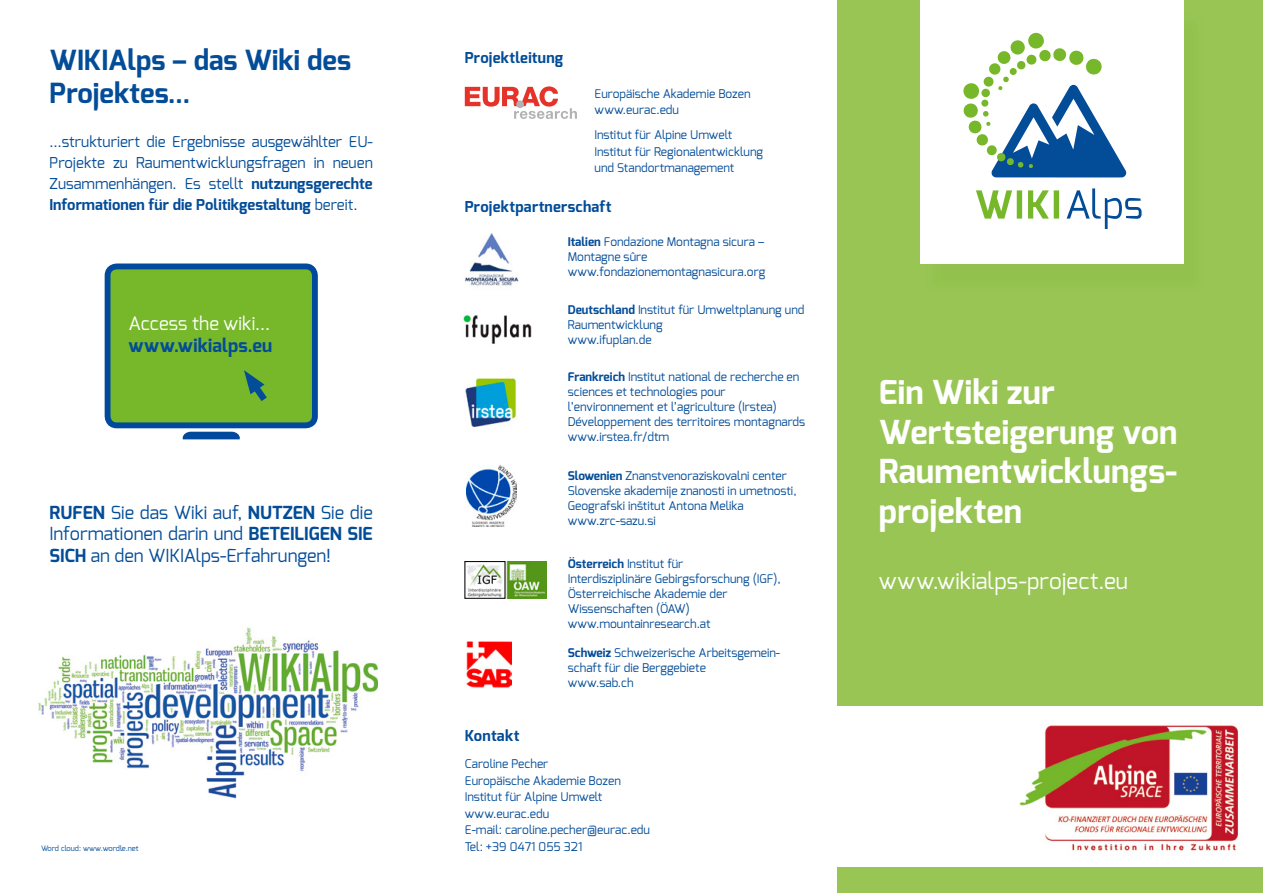
<style>
.page{position:relative;width:1263px;height:893px;background:#fff}
.page>*{position:absolute;margin:0;border:0;box-sizing:border-box;transform-origin:0 0}
.t1{font:700 33px/39.6px "Exo";letter-spacing:.005em;color:#fff}
.t2{font:700 27.75px/33px "Exo";color:#034c98}
.t3{font:22.5px "Exo";letter-spacing:.005em;color:#fff}
.t4{font:700 18.45px "Exo";letter-spacing:.01em;color:#034c98}
.t5{font:18.45px "Exo";letter-spacing:.005em;color:#fff}
.t6{font:18px/21.8px "Exo";color:#034c98;text-align:justify}
.t7{font:15px/21px "Exo";color:#034c98;text-align:justify}
.t8{font:700 15px "Exo";letter-spacing:.015em;color:#034c98}
.t9{font:12px/15px "Exo";color:#034c98}
.t10{font:7.5px "Exo";color:#034c98}
.s1{font-weight:700}
</style>
<div class="page">
<div style="left:838px;top:0;width:425px;height:893px;background:#99c555"></div>
<div style="left:925px;top:13px;width:280px;height:281px;background:#93c24e"></div>
<div style="left:921px;top:0;width:263px;height:264px;background:#fff"></div>
<svg style="left:1066px;top:188px;width:75px;height:41px"></svg>
<svg style="left:976px;top:190px;width:83px;height:29px"></svg>
<svg style="left:963px;top:32px;width:163px;height:145px"></svg>
<div style="left:838px;top:706px;width:425px;height:160px;background:#fff"></div>
<svg style="left:183px;top:432px;width:57px;height:7px"></svg>
<div style="left:108px;top:266px;width:207px;height:159px;background:#76b82a;border-radius:9px"></div>
<div style="left:105px;top:263px;width:213px;height:165px;border:6px solid #00499d;border-radius:9px"></div>
<svg style="left:244px;top:370px;width:23px;height:31px"></svg>
<svg style="left:465px;top:86px;width:112px;height:33px"></svg>
<div style="left:516px;top:100px;width:8px;height:8px;background:#b3b2b2;border-radius:50%"></div>
<img style="left:464px;top:233px;width:55px;height:53px">
<img style="left:463px;top:314px;width:69px;height:30px">
<img style="left:465px;top:378px;width:51px;height:50px">
<img style="left:467px;top:466px;width:49px;height:60px">
<img style="left:467px;top:561px;width:79px;height:37px">
<img style="left:466px;top:642px;width:45px;height:46px">
<img style="left:38px;top:627px;width:340px;height:172px">
<img style="left:1019px;top:725px;width:220px;height:126px">
<h2 class="t2" style="left:50px;top:44px;width:303px">WIKIAlps – das Wiki des<br>Projektes...</h2>
<p class="t7" style="left:50px;top:131px;width:325px">…strukturiert die Ergebnisse ausgewählter EU-Projekte zu Raumentwicklungsfragen in neuen Zusammenhängen. Es stellt <span class="s1">nutzungsgerechte Informationen für die Politikgestaltung</span> bereit.</p>
<h3 class="t5" style="left:129px;top:311px;width:143px">Access the wiki…</h3>
<h3 class="t4" style="left:129px;top:334px;width:145px">www.wikialps.eu</h3>
<h3 class="t6" style="left:50px;top:501px;width:325px"><span class="s1">RUFEN</span> Sie das Wiki auf, <span class="s1">NUTZEN</span> Sie die Informationen darin und <span class="s1">BETEILIGEN SIE SICH</span> an den WIKIAlps-Erfahrungen!</h3>
<p class="t10" style="left:41px;top:844px;width:99px">Word cloud: www.wordle.net</p>
<p class="t8" style="left:465px;top:48px;width:100px">Projektleitung</p>
<p class="t9" style="left:595px;top:85px;width:157px;line-height:16.5px">Europäische Akademie Bozen www.eurac.edu</p>
<p class="t9" style="left:595px;top:127px;width:170px;line-height:16.5px">Institut für Alpine Umwelt<br>Institut für Regionalentwicklung und Standortmanagement</p>
<p class="t8" style="left:465px;top:197px;width:148px">Projektpartnerschaft</p>
<p class="t9" style="left:568px;top:234px;width:199px"><span class="s1">Italien</span> Fondazione Montagna sicura –<br>Montagne sûre www.fondazionemontagnasicura.org</p>
<p class="t9" style="left:568px;top:303px;width:238px"><span class="s1">Deutschland</span> Institut für Umweltplanung und<br>Raumentwicklung<br>www.ifuplan.de</p>
<p class="t9" style="left:568px;top:370px;width:239px"><span class="s1">Frankreich</span> Institut national de recherche en sciences et technologies pour l’environnement et l’agriculture (Irstea)<br>Développement des territoires montagnards www.irstea.fr/dtm</p>
<p class="t9" style="left:568px;top:468px;width:230px"><span class="s1">Slowenien</span> Znanstvenoraziskovalni center Slovenske akademije znanosti in umetnosti, Geografski inštitut Antona Melika www.zrc-sazu.si</p>
<p class="t9" style="left:568px;top:556px;width:214px"><span class="s1">Österreich</span> Institut für<br>Interdisziplinäre Gebirgsforschung (IGF),<br>Österreichische Akademie der<br>Wissenschaften (ÖAW) www.mountainresearch.at</p>
<p class="t8" style="left:465px;top:726px;width:56px">Kontakt</p>
<p class="t9" style="left:568px;top:645px;width:214px"><span class="s1">Schweiz</span> Schweizerische Arbeitsgemein&shy;schaft für die Berggebiete<br>www.sab.ch</p>
<p class="t9" style="left:465px;top:756px;width:187px;line-height:16.5px">Caroline Pecher<br>Europäische Akademie Bozen<br>Institut für Alpine Umwelt www.eurac.edu<br>E-mail: caroline.pecher@eurac.edu<br>Tel: +39 0471 055 321</p>
<h1 class="t1" style="left:879px;top:372px;width:300px">Ein Wiki zur<br>Wertsteigerung von<br>Raumentwicklungs&shy;projekten</h1>
<h3 class="t3" style="left:879px;top:567px;width:251px">www.wikialps-project.eu</h3>
</div>
